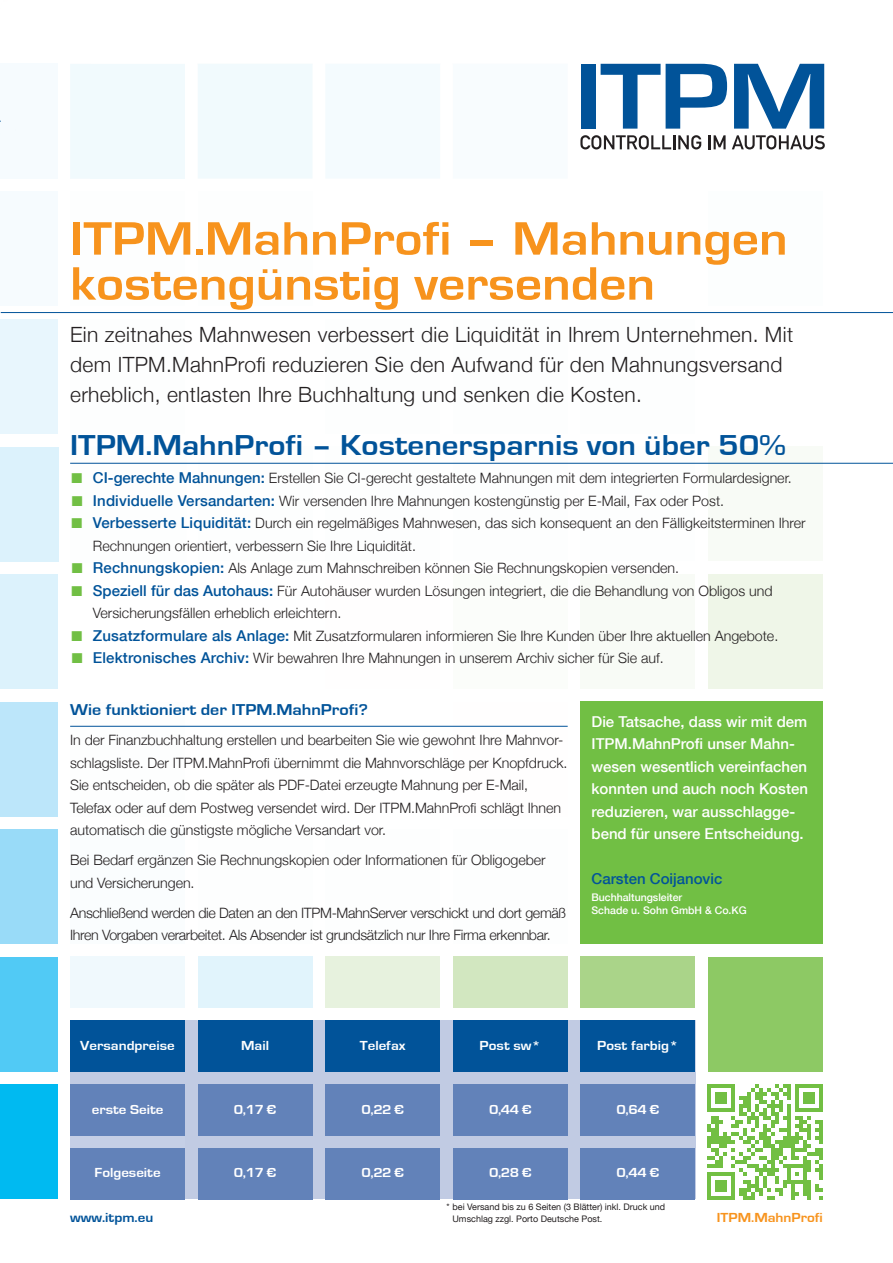
<style>
.page{position:relative;width:893px;height:1263px;background:#fff}
.page>*{position:absolute;margin:0;border:0;box-sizing:border-box;transform-origin:0 0}
.t1{font:700 48.6px/45px "Eurostile";color:#f7931d;scale:1.11 1}
.t2{font:700 29.7px "Eurostile";color:#015399;scale:1.11 1}
.t3{font:300 21px/30px "Helvetica Neue";letter-spacing:.015em;color:#231f20}
.t4{font:700 16.2px "Eurostile";color:#015399;scale:1.11 1}
.t5{font:500 15px/22.5px "Helvetica Neue";color:#fff}
.t6{font:500 15px "Helvetica Neue";color:#015399}
.t7{font:300 14.25px/22.5px "Helvetica Neue";letter-spacing:-.005em;color:#231f20}
.t8{font:300 14.25px/22.5px "Helvetica Neue";letter-spacing:-.025em;color:#231f20}
.t9{font:700 13.5px "Eurostile";color:#fff;scale:1.11 1}
.t10{font:700 13.5px "Eurostile";color:#f7931d;scale:1.11 1}
.t11{font:700 13.5px "Eurostile";color:#015399;scale:1.11 1}
.t12{font:500 10.5px/13.5px "Helvetica Neue";color:#fff}
.t13{font:9px/12px "Helvetica Neue";color:#231f20}
.s1{color:#71bf44}
.s2{font-weight:500;font-size:15px;color:#015399}
</style>
<div class="page">
<div style="left:70px;top:1020px;width:625px;height:179px;background:#c1cbe3"></div>
<div style="left:708px;top:446px;width:115px;height:115px;background:#f8fbf6"></div>
<div style="left:708px;top:574px;width:115px;height:115px;background:#eff6e8"></div>
<div style="left:708px;top:957px;width:115px;height:114px;background:#8dc964"></div>
<div style="left:70px;top:1084px;width:115px;height:115px;background:#c5cfe6"></div>
<div style="left:70px;top:1020px;width:115px;height:51px;background:#015399"></div>
<div style="left:0;top:191px;width:57px;height:115px;background:#f6fbfe"></div>
<div style="left:0;top:319px;width:57px;height:115px;background:#e8f6fd"></div>
<div style="left:0;top:447px;width:58px;height:115px;background:#dcf2fc"></div>
<div style="left:0;top:574px;width:57px;height:115px;background:#dcf2fc"></div>
<div style="left:0;top:702px;width:57px;height:114px;background:#bce6fa"></div>
<div style="left:0;top:829px;width:57px;height:115px;background:#99dbf8"></div>
<div style="left:0;top:957px;width:57px;height:114px;background:#51caf5"></div>
<div style="left:0;top:1084px;width:57px;height:115px;background:#00baf1"></div>
<svg style="left:70px;top:462px;width:116px;height:1px"></svg>
<div style="left:453px;top:574px;width:115px;height:115px;background:#fbfdfa"></div>
<div style="left:580px;top:574px;width:115px;height:115px;background:#f8fbf6"></div>
<div style="left:70px;top:829px;width:115px;height:115px;background:#fafdfe"></div>
<hr style="left:1px;top:312px;width:892px;height:1px;background:#015399">
<div style="left:90px;top:64px;width:95px;height:115px;background:#f1fafd"></div>
<div style="left:198px;top:64px;width:115px;height:115px;background:#f1fafd"></div>
<div style="left:325px;top:64px;width:115px;height:115px;background:#f4fbfe"></div>
<div style="left:453px;top:64px;width:115px;height:115px;background:#f8fcfe"></div>
<div style="left:581px;top:64px;width:14px;height:65px;background:#015399"></div>
<svg style="left:601px;top:64px;width:126px;height:65px"></svg>
<svg style="left:734px;top:64px;width:90px;height:65px"></svg>
<svg style="left:580px;top:135px;width:121px;height:14px"></svg>
<hr style="left:708px;top:135px;width:3px;height:14px;background:#231f20">
<svg style="left:714px;top:135px;width:12px;height:14px"></svg>
<svg style="left:732px;top:135px;width:93px;height:14px"></svg>
<img style="left:707px;top:1084px;width:116px;height:116px">
<hr style="left:70px;top:463px;width:823px;height:1px;background:#015399">
<hr style="left:70px;top:726px;width:498px;height:1px;background:#015399">
<div style="left:580px;top:702px;width:243px;height:242px;background:#71bf44"></div>
<div style="left:70px;top:957px;width:115px;height:51px;background:#f0f9fd"></div>
<div style="left:198px;top:1020px;width:115px;height:51px;background:#015399"></div>
<div style="left:198px;top:957px;width:115px;height:51px;background:#e1f4fc"></div>
<div style="left:325px;top:1020px;width:115px;height:51px;background:#015399"></div>
<div style="left:325px;top:957px;width:115px;height:51px;background:#e7f2de"></div>
<div style="left:453px;top:1020px;width:115px;height:51px;background:#015399"></div>
<div style="left:453px;top:957px;width:115px;height:51px;background:#d2e7c0"></div>
<div style="left:70px;top:1148px;width:115px;height:51px;background:#6282b9"></div>
<div style="left:70px;top:1084px;width:115px;height:51px;background:#6282b9"></div>
<div style="left:198px;top:1148px;width:115px;height:51px;background:#6282b9"></div>
<div style="left:198px;top:1084px;width:115px;height:51px;background:#6282b9"></div>
<div style="left:325px;top:1148px;width:115px;height:51px;background:#6282b9"></div>
<div style="left:325px;top:1084px;width:115px;height:51px;background:#6282b9"></div>
<div style="left:453px;top:1148px;width:115px;height:51px;background:#6282b9"></div>
<div style="left:453px;top:1084px;width:115px;height:51px;background:#6282b9"></div>
<div style="left:580px;top:957px;width:115px;height:51px;background:#aad489"></div>
<div style="left:580px;top:1148px;width:115px;height:51px;background:#6282b9"></div>
<div style="left:580px;top:1084px;width:115px;height:51px;background:#6282b9"></div>
<div style="left:580px;top:1020px;width:115px;height:51px;background:#015399"></div>
<h1 class="t1" style="left:70px;top:217px;width:648px">ITPM.MahnProfi – Mahnungen kostengünstig versenden</h1>
<h3 class="t3" style="left:70px;top:319px;width:724px">Ein zeitnahes Mahnwesen verbessert die Liquidität in Ihrem Unternehmen. Mit dem ITPM.MahnProfi reduzieren Sie den Aufwand für den Mahnungsversand erheblich, entlasten Ihre Buchhaltung und senken die Kosten.</h3>
<h2 class="t2" style="left:70px;top:429px;width:646px">ITPM.MahnProfi – Kostenersparnis von über 50%</h2>
<p class="t7" style="left:72px;top:466px;width:722px"><span class="s1">■</span> <span class="s2">CI-gerechte Mahnungen:</span> Erstellen Sie CI-gerecht gestaltete Mahnungen mit dem integrierten Formulardesigner.</p>
<p class="t7" style="left:72px;top:489px;width:654px"><span class="s1">■</span> <span class="s2">Individuelle Versandarten:</span> Wir versenden Ihre Mahnungen kostengünstig per E-Mail, Fax oder Post.</p>
<p class="t7" style="left:93px;top:511px;width:714px;text-indent:-21px"><span class="s1">■</span> <span class="s2">Verbesserte Liquidität:</span> Durch ein regelmäßiges Mahnwesen, das sich konsequent an den Fälligkeitsterminen Ihrer<br>Rechnungen orientiert, verbessern Sie Ihre Liquidität.</p>
<p class="t7" style="left:72px;top:556px;width:609px"><span class="s1">■</span> <span class="s2">Rechnungskopien:</span> Als Anlage zum Mahnschreiben können Sie Rechnungskopien versenden.</p>
<p class="t7" style="left:93px;top:579px;width:681px;text-indent:-21px"><span class="s1">■</span> <span class="s2">Speziell für das Autohaus:</span> Für Autohäuser wurden Lösungen integriert, die die Behandlung von Obligos und<br>Versicherungsfällen erheblich erleichtern.</p>
<p class="t7" style="left:72px;top:624px;width:708px"><span class="s1">■</span> <span class="s2">Zusatzformulare als Anlage:</span> Mit Zusatzformularen informieren Sie Ihre Kunden über Ihre aktuellen Angebote.</p>
<p class="t7" style="left:72px;top:646px;width:594px"><span class="s1">■</span> <span class="s2">Elektronisches Archiv:</span> Wir bewahren Ihre Mahnungen in unserem Archiv sicher für Sie auf.</p>
<p class="t4" style="left:70px;top:701px;width:270px">Wie funktioniert der ITPM.MahnProfi?</p>
<p class="t7" style="left:70px;top:729px;width:499px">In der Finanzbuchhaltung erstellen und bearbeiten Sie wie gewohnt Ihre Mahnvor&shy;schlagsliste. Der ITPM.MahnProfi übernimmt die Mahnvorschläge per Knopfdruck.<br>Sie entscheiden, ob die später als PDF-Datei erzeugte Mahnung per E-Mail, Telefax oder auf dem Postweg versendet wird. Der ITPM.MahnProfi schlägt Ihnen automatisch die günstigste mögliche Versandart vor.</p>
<p class="t7" style="left:70px;top:849px;width:477px">Bei Bedarf ergänzen Sie Rechnungskopien oder Informationen für Obligogeber und Versicherungen.</p>
<p class="t8" style="left:70px;top:901px;width:497px">Anschließend werden die Daten an den ITPM-MahnServer verschickt und dort gemäß<br>Ihren Vorgaben verarbeitet. Als Absender ist grundsätzlich nur Ihre Firma erkennbar.</p>
<p class="t5" style="left:591px;top:710px;width:218px">Die Tatsache, dass wir mit dem<br>ITPM.MahnProfi unser Mahn&shy;wesen wesentlich vereinfachen konnten und auch noch Kosten reduzieren, war ausschlagge&shy;bend für unsere Entscheidung.</p>
<p class="t6" style="left:591px;top:870px;width:132px">Carsten Coijanovic</p>
<p class="t12" style="left:591px;top:890px;width:157px">Buchhaltungsleiter<br>Schade u. Sohn GmbH &amp; Co.KG</p>
<p class="t9" style="left:80px;top:1038px;width:87px">Versandpreise</p>
<p class="t9" style="left:241px;top:1038px;width:27px">Mail</p>
<p class="t9" style="left:360px;top:1038px;width:43px">Telefax</p>
<p class="t9" style="left:480px;top:1038px;width:57px">Post sw*</p>
<p class="t9" style="left:597px;top:1038px;width:75px">Post farbig*</p>
<p class="t9" style="left:92px;top:1102px;width:66px">erste Seite</p>
<p class="t9" style="left:234px;top:1102px;width:40px">0,17 €</p>
<p class="t9" style="left:361px;top:1102px;width:40px">0,22 €</p>
<p class="t9" style="left:489px;top:1102px;width:40px">0,44 €</p>
<p class="t9" style="left:617px;top:1102px;width:40px">0,64 €</p>
<p class="t9" style="left:95px;top:1165px;width:61px">Folgeseite</p>
<p class="t9" style="left:234px;top:1165px;width:40px">0,17 €</p>
<p class="t9" style="left:361px;top:1165px;width:40px">0,22 €</p>
<p class="t9" style="left:489px;top:1165px;width:40px">0,28 €</p>
<p class="t9" style="left:617px;top:1165px;width:40px">0,44 €</p>
<p class="t13" style="left:452px;top:1200px;width:214px;text-indent:-6px">* bei Versand bis zu 6 Seiten (3 Blätter) inkl. Druck und<br>Umschlag zzgl. Porto Deutsche Post.</p>
<p class="t11" style="left:70px;top:1210px;width:76px">www.itpm.eu</p>
<p class="t10" style="left:717px;top:1210px;width:97px">ITPM.MahnProfi</p>
</div>
